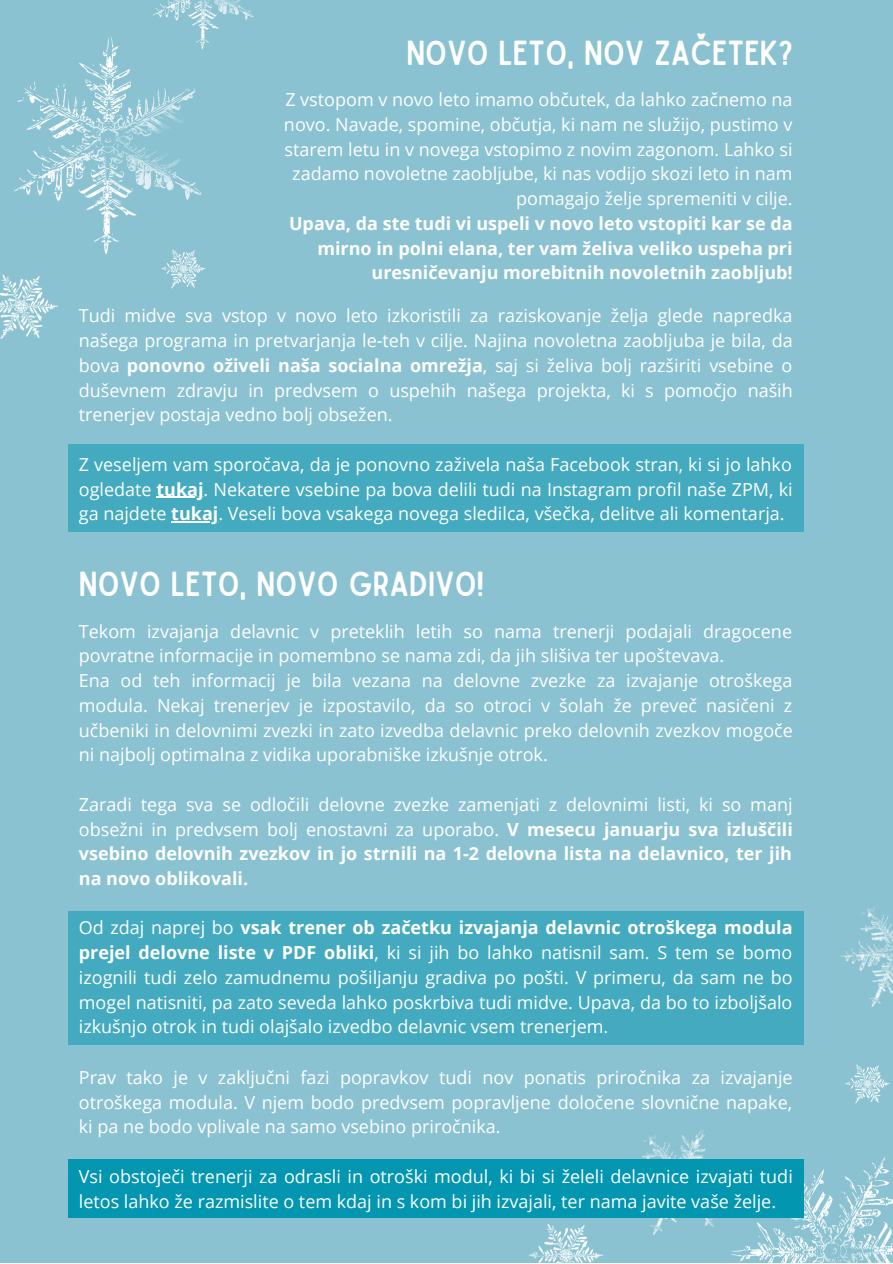
<style>
.page{position:relative;width:893px;height:1264px;background:#fff}
.page>*{position:absolute;margin:0;border:0;box-sizing:border-box;transform-origin:0 0}
.t1{font:33.3px "Sailors";color:#fff}
.t2{font:18px/24.8px "Open Sans";color:#fff;text-align:justify}
.t3{font:700 18px/24.8px "Open Sans";color:#fff;text-align:right}
.s1{font-weight:700}
.s2{font-weight:400}
</style>
<div class="page">
<div style="left:0;top:0;width:892px;height:1262px;background:#8ac2d1"></div>
<img style="left:0;top:0;width:253px;height:339px">
<img style="left:740px;top:1157px;width:152px;height:105px">
<div style="left:68px;top:444px;width:735px;height:88px;background:#43aabf"></div>
<hr style="left:156px;top:497px;width:47px;height:1px;background:#fff">
<hr style="left:171px;top:521px;width:47px;height:1px;background:#fff">
<div style="left:68px;top:911px;width:735px;height:133px;background:#43aabf"></div>
<img style="left:610px;top:1129px;width:137px;height:132px">
<img style="left:529px;top:1217px;width:81px;height:45px">
<img style="left:845px;top:1064px;width:45px;height:40px">
<img style="left:841px;top:907px;width:51px;height:101px">
<div style="left:68px;top:1158px;width:735px;height:59px;background:#0396b0"></div>
<h1 class="t1" style="left:406px;top:40px;width:388px">NOVO LETO, NOV ZAČETEK?</h1>
<p class="t2" style="left:284px;top:87px;width:510px;text-align:right">Z vstopom v novo leto imamo občutek, da lahko začnemo na novo. Navade, spomine, občutja, ki nam ne služijo, pustimo v starem letu in v novega vstopimo z novim zagonom. Lahko si zadamo novoletne zaobljube, ki nas vodijo skozi leto in nam pomagajo želje spremeniti v cilje.</p>
<p class="t3" style="left:289px;top:210px;width:505px">Upava, da ste tudi vi uspeli v novo leto vstopiti kar se da mirno in polni elana, ter vam želiva veliko uspeha pri uresničevanju morebitnih novoletnih zaobljub!</p>
<p class="t2" style="left:79px;top:303px;width:715px">Tudi midve sva vstop v novo leto izkoristili za raziskovanje želja glede napredka našega programa in pretvarjanja le-teh v cilje. Najina novoletna zaobljuba je bila, da bova <span class="s1">ponovno oživeli naša socialna omrežja</span>, saj si želiva bolj razširiti vsebine o duševnem zdravju in predvsem o uspehih našega projekta, ki s pomočjo naših trenerjev postaja vedno bolj obsežen.</p>
<p class="t2" style="left:79px;top:451px;width:715px">Z veseljem vam sporočava, da je ponovno zaživela naša Facebook stran, ki si jo lahko ogledate <span class="s1">tukaj</span>. Nekatere vsebine pa bova delili tudi na Instagram profil naše ZPM, ki ga najdete <span class="s1">tukaj</span>. Veseli bova vsakega novega sledilca, všečka, delitve ali komentarja.</p>
<h1 class="t1" style="left:79px;top:572px;width:407px">NOVO LETO, NOVO GRADIVO!</h1>
<p class="t2" style="left:79px;top:618px;width:715px;text-align:left">Tekom izvajanja delavnic v preteklih letih so nama trenerji podajali dragocene povratne informacije in pomembno se nama zdi, da jih slišiva ter upoštevava.<br>Ena od teh informacij je bila vezana na delovne zvezke za izvajanje otroškega modula. Nekaj trenerjev je izpostavilo, da so otroci v šolah že preveč nasičeni z učbeniki in delovnimi zvezki in zato izvedba delavnic preko delovnih zvezkov mogoče ni najbolj optimalna z vidika uporabniške izkušnje otrok.</p>
<p class="t3" style="left:79px;top:791px;width:715px;text-align:justify"><span class="s2">Zaradi tega sva se odločili delovne zvezke zamenjati z delovnimi listi, ki so manj obsežni in predvsem bolj enostavni za uporabo.</span> V mesecu januarju sva izluščili vsebino delovnih zvezkov in jo strnili na 1-2 delovna lista na delavnico, ter jih na novo oblikovali.</p>
<p class="t2" style="left:79px;top:915px;width:715px">Od zdaj naprej bo <span class="s1">vsak trener ob začetku izvajanja delavnic otroškega modula prejel delovne liste v PDF obliki</span>, ki si jih bo lahko natisnil sam. S tem se bomo izognili tudi zelo zamudnemu pošiljanju gradiva po pošti. V primeru, da sam ne bo mogel natisniti, pa zato seveda lahko poskrbiva tudi midve. Upava, da bo to izboljšalo izkušnjo otrok in tudi olajšalo izvedbo delavnic vsem trenerjem.</p>
<p class="t2" style="left:79px;top:1064px;width:715px">Prav tako je v zaključni fazi popravkov tudi nov ponatis priročnika za izvajanje otroškega modula. V njem bodo predvsem popravljene določene slovnične napake, ki pa ne bodo vplivale na samo vsebino priročnika.</p>
<p class="t2" style="left:79px;top:1163px;width:715px">Vsi obstoječi trenerji za odrasli in otroški modul, ki bi si želeli delavnice izvajati tudi letos lahko že razmislite o tem kdaj in s kom bi jih izvajali, ter nama javite vaše želje.</p>
</div>
